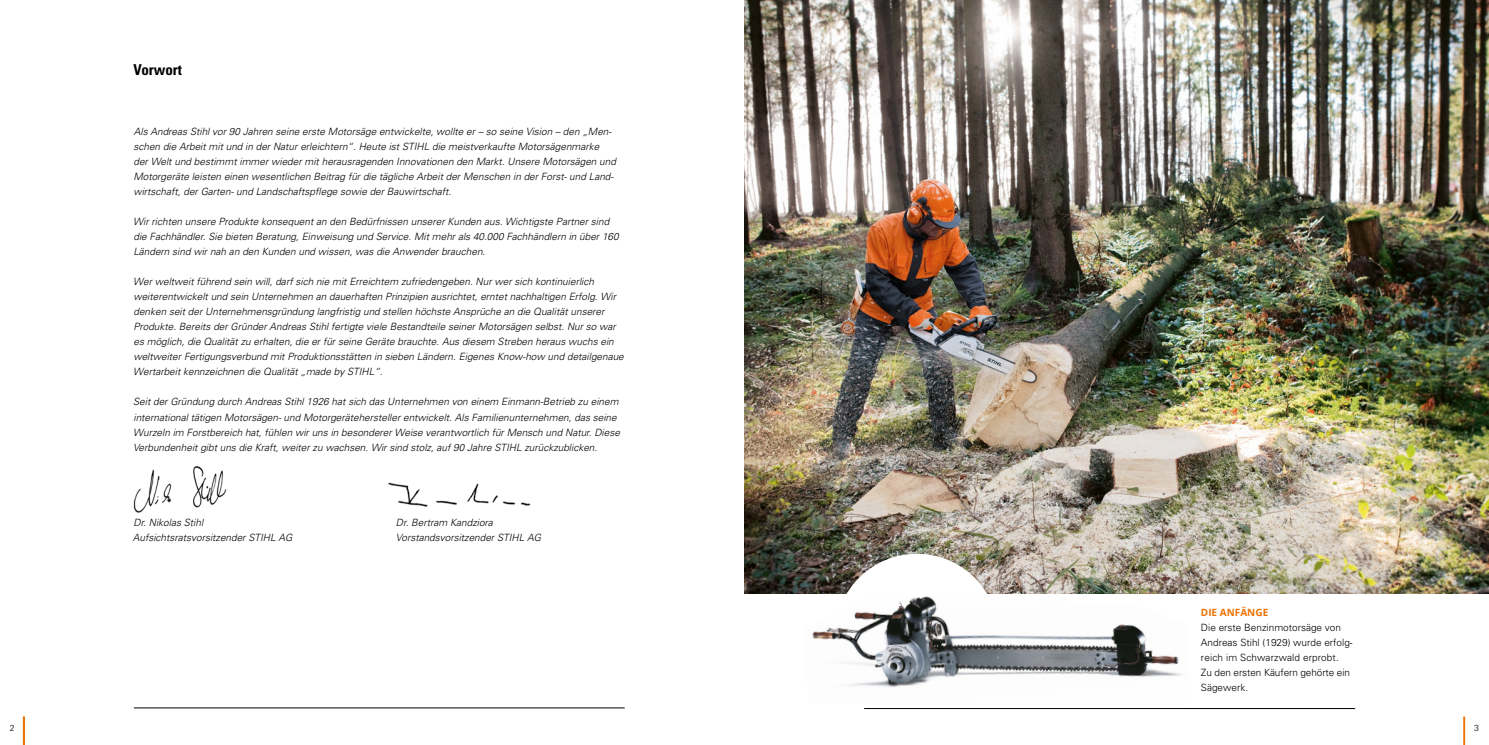
<style>
.page{position:relative;width:1489px;height:745px;background:#fff}
.page>*{position:absolute;margin:0;border:0;box-sizing:border-box;transform-origin:0 0}
.t1{font:700 condensed 15px "Univers";color:#000}
.t2{font:italic 300 10px/15px "Univers";color:#000}
.t3{font:300 10px/15px "Univers";color:#000}
.t4{font:700 10px "Open Sans";color:#ee7203}
.t5{font:300 8.75px "Univers";color:#000}
</style>
<div class="page">
<hr style="left:1462px;top:716px;width:2px;height:28px;background:#ee7203">
<hr style="left:23px;top:716px;width:2px;height:28px;background:#ee7203">
<img style="left:133px;top:466px;width:94px;height:47px">
<img style="left:744px;top:0;width:744px;height:592px">
<div style="left:837px;top:555px;width:159px;height:159px;background:#fff;border-radius:50%"></div>
<img style="left:805px;top:592px;width:384px;height:96px">
<hr style="left:864px;top:707px;width:490px;height:1px;background:#000">
<hr style="left:134px;top:707px;width:490px;height:1px;background:#000">
<img style="left:388px;top:482px;width:143px;height:25px">
<h1 class="t1" style="left:133px;top:60px;width:50px">Vorwort</h1>
<p class="t2" style="left:133px;top:124px;width:484px">Als Andreas Stihl vor 90 Jahren seine erste Motorsäge entwickelte, wollte er – so seine Vision – den „Men&shy;schen die Arbeit mit und in der Natur erleichtern“. Heute ist STIHL die meistverkaufte Motorsägenmarke der Welt und bestimmt immer wieder mit herausragenden Innovationen den Markt. Unsere Motorsägen und Motorgeräte leisten einen wesentlichen Beitrag für die tägliche Arbeit der Menschen in der Forst- und Land&shy;wirtschaft, der Garten- und Landschaftspflege sowie der Bauwirtschaft.</p>
<p class="t2" style="left:133px;top:214px;width:487px">Wir richten unsere Produkte konsequent an den Bedürfnissen unserer Kunden aus. Wichtigste Partner sind die Fachhändler. Sie bieten Beratung, Einweisung und Service. Mit mehr als 40.000 Fachhändlern in über 160<br>Ländern sind wir nah an den Kunden und wissen, was die Anwender brauchen.</p>
<p class="t2" style="left:133px;top:274px;width:492px">Wer weltweit führend sein will, darf sich nie mit Erreichtem zufriedengeben. Nur wer sich kontinuierlich weiterentwickelt und sein Unternehmen an dauerhaften Prinzipien ausrichtet, erntet nachhaltigen Erfolg. Wir denken seit der Unternehmensgründung langfristig und stellen höchste Ansprüche an die Qualität unserer Produkte. Bereits der Gründer Andreas Stihl fertigte viele Bestandteile seiner Motorsägen selbst. Nur so war es möglich, die Qualität zu erhalten, die er für seine Geräte brauchte. Aus diesem Streben heraus wuchs ein weltweiter Fertigungsverbund mit Produktionsstätten in sieben Ländern. Eigenes Know-how und detailgenaue Wertarbeit kennzeichnen die Qualität „made by STIHL“.</p>
<p class="t2" style="left:133px;top:394px;width:488px">Seit der Gründung durch Andreas Stihl 1926 hat sich das Unternehmen von einem Einmann-Betrieb zu einem international tätigen Motorsägen- und Motorgerätehersteller entwickelt. Als Familienunternehmen, das seine Wurzeln im Forstbereich hat, fühlen wir uns in besonderer Weise verantwortlich für Mensch und Natur. Diese Verbundenheit gibt uns die Kraft, weiter zu wachsen. Wir sind stolz, auf 90 Jahre STIHL zurückzublicken.</p>
<p class="t2" style="left:133px;top:514px;width:161px">Dr. Nikolas Stihl<br>Aufsichtsratsvorsitzender STIHL AG</p>
<p class="t2" style="left:396px;top:514px;width:147px">Dr. Bertram Kandziora<br>Vorstandsvorsitzender STIHL AG</p>
<p class="t4" style="left:1200px;top:604px;width:69px">DIE ANFÄNGE</p>
<p class="t3" style="left:1200px;top:619px;width:153px">Die erste Benzinmotorsäge von<br>Andreas Stihl (1929) wurde erfolg&shy;reich im Schwarzwald erprobt.<br>Zu den ersten Käufern gehörte ein<br>Sägewerk.</p>
<p class="t5" style="left:10px;top:722px;width:6px">2</p>
<p class="t5" style="left:1473px;top:722px;width:6px">3</p>
</div>
